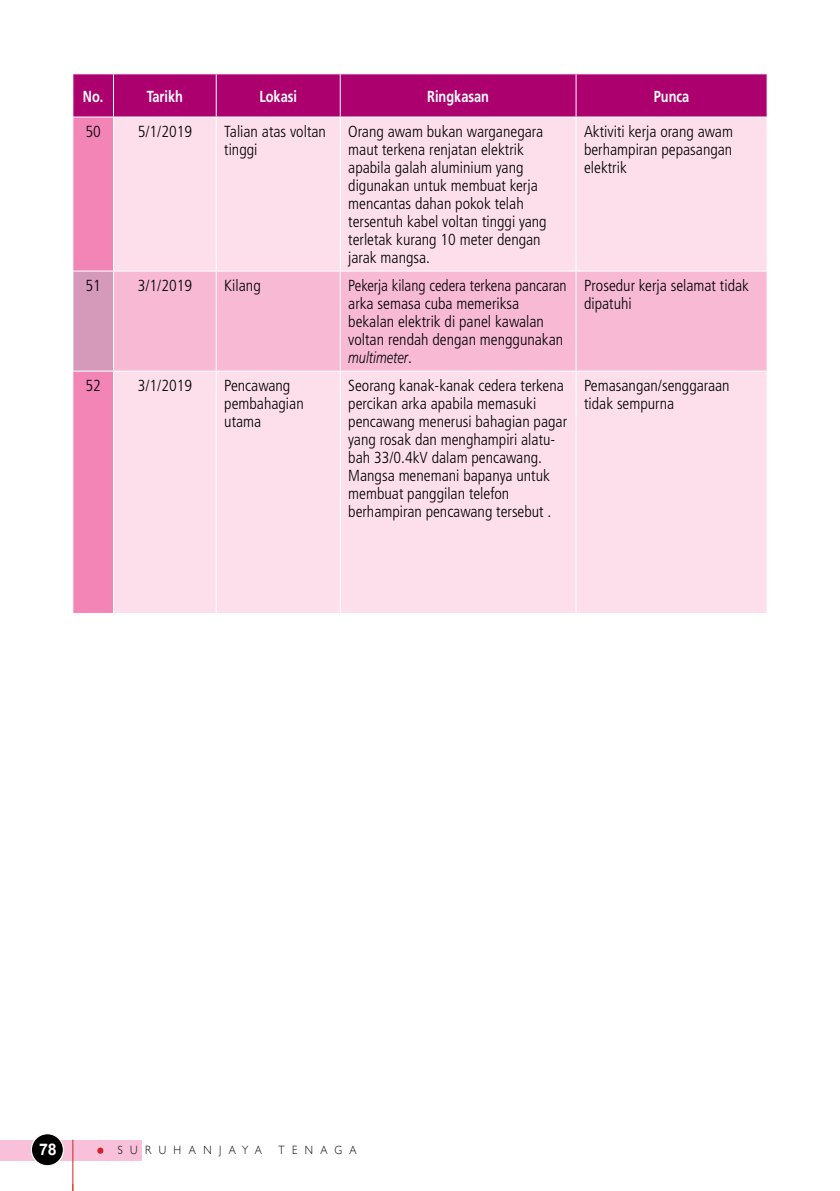
<style>
.page{position:relative;width:840px;height:1191px;background:#fff}
.page>*{position:absolute;margin:0;border:0;box-sizing:border-box;transform-origin:0 0}
.t1{font:54px "Minion Pro";color:#d2232a}
.t2{font:300 condensed 16px/18px "Frutiger LT Std";color:#000}
.t3{font:300 condensed 16px/18px "Frutiger LT Std";color:#000;scale:.96 1}
.t4{font:700 16px "Frutiger LT Std";color:#fff;scale:.8 1}
.t5{font:700 16px "Arial";color:#fff}
.t6{font:300 12px "Gill Sans";letter-spacing:.7em;color:#000;scale:.89 1}
.s1{font-style:italic;font-stretch:normal}
</style>
<div class="page">
<svg style="left:73px;top:74px;width:693px;height:539px;background:#c43188"></svg>
<div style="left:114px;top:117px;width:652px;height:496px;background:#fcdfeb"></div>
<div style="left:73px;top:271px;width:40px;height:100px;background:#d59aba"></div>
<div style="left:114px;top:271px;width:652px;height:99px;background:#f7b9d4"></div>
<hr style="left:72px;top:116px;width:41px;height:1px;background:#fff">
<hr style="left:113px;top:74px;width:1px;height:42px;background:#fff">
<hr style="left:216px;top:74px;width:1px;height:42px;background:#fff">
<hr style="left:339px;top:74px;width:1px;height:42px;background:#fff">
<hr style="left:575px;top:74px;width:1px;height:42px;background:#fff">
<hr style="left:113px;top:117px;width:1px;height:153px;background:#fff">
<hr style="left:113px;top:116px;width:103px;height:1px;background:#fff">
<hr style="left:216px;top:116px;width:124px;height:1px;background:#fff">
<hr style="left:340px;top:116px;width:235px;height:1px;background:#fff">
<hr style="left:575px;top:116px;width:191px;height:1px;background:#fff">
<hr style="left:216px;top:117px;width:1px;height:153px;background:#fff">
<hr style="left:339px;top:117px;width:1px;height:153px;background:#fff">
<hr style="left:575px;top:117px;width:1px;height:153px;background:#fff">
<hr style="left:113px;top:270px;width:103px;height:1px;background:#fff">
<hr style="left:216px;top:270px;width:124px;height:1px;background:#fff">
<hr style="left:340px;top:270px;width:235px;height:1px;background:#fff">
<hr style="left:575px;top:270px;width:192px;height:1px;background:#fff">
<hr style="left:216px;top:271px;width:1px;height:99px;background:#fff">
<hr style="left:339px;top:271px;width:1px;height:99px;background:#fff">
<hr style="left:575px;top:271px;width:1px;height:99px;background:#fff">
<hr style="left:113px;top:370px;width:103px;height:1px;background:#fff">
<hr style="left:216px;top:370px;width:124px;height:1px;background:#fff">
<hr style="left:340px;top:370px;width:235px;height:1px;background:#fff">
<hr style="left:575px;top:370px;width:192px;height:1px;background:#fff">
<hr style="left:216px;top:371px;width:1px;height:242px;background:#fff">
<hr style="left:339px;top:371px;width:1px;height:242px;background:#fff">
<hr style="left:575px;top:371px;width:1px;height:242px;background:#fff">
<hr style="left:73px;top:270px;width:40px;height:1px;background:#fff">
<hr style="left:113px;top:271px;width:1px;height:99px;background:#fff">
<hr style="left:73px;top:370px;width:40px;height:1px;background:#fff">
<hr style="left:113px;top:371px;width:1px;height:242px;background:#fff">
<div style="left:0;top:1140px;width:142px;height:20px;background:#f8c1d9"></div>
<svg style="left:31px;top:1134px;width:32px;height:32px"></svg>
<div style="left:31px;top:1133px;width:32px;height:33px;border:1px solid #fff;border-radius:50%"></div>
<hr style="left:72px;top:1139px;width:1px;height:52px;background:#d2232a">
<div style="left:31px;top:1133px;width:32px;height:32px;background:#000;border-radius:50%"></div>
<div style="left:31px;top:1133px;width:32px;height:32px;border:1px solid #fff;border-radius:50%"></div>
<p class="t4" style="left:83px;top:87px;width:27px">No.</p>
<p class="t4" style="left:147px;top:87px;width:47px">Tarikh</p>
<p class="t4" style="left:259px;top:87px;width:49px">Lokasi</p>
<p class="t4" style="left:427px;top:87px;width:79px">Ringkasan</p>
<p class="t4" style="left:653px;top:87px;width:46px">Punca</p>
<p class="t2" style="left:85px;top:123px;width:17px">50</p>
<p class="t2" style="left:138px;top:123px;width:56px">5/1/2019</p>
<p class="t2" style="left:224px;top:123px;width:103px">Talian atas voltan tinggi</p>
<p class="t2" style="left:348px;top:123px;width:200px">Orang awam bukan warganegara maut terkena renjatan elektrik apabila galah aluminium yang digunakan untuk membuat kerja mencantas dahan pokok telah tersentuh kabel voltan tinggi yang terletak kurang 10 meter dengan jarak mangsa.</p>
<p class="t2" style="left:583px;top:123px;width:150px;text-align:justify">Aktiviti kerja orang awam berhampiran pepasangan elektrik</p>
<p class="t2" style="left:85px;top:277px;width:17px">51</p>
<p class="t2" style="left:138px;top:277px;width:56px">3/1/2019</p>
<p class="t2" style="left:224px;top:277px;width:38px">Kilang</p>
<p class="t3" style="left:348px;top:277px;width:229px">Pekerja kilang cedera terkena pancaran arka semasa cuba memeriksa bekalan elektrik di panel kawalan voltan rendah dengan menggunakan <span class="s1">multimeter</span>.</p>
<p class="t2" style="left:583px;top:277px;width:166px">Prosedur kerja selamat tidak dipatuhi</p>
<p class="t2" style="left:85px;top:377px;width:17px">52</p>
<p class="t2" style="left:138px;top:377px;width:56px">3/1/2019</p>
<p class="t2" style="left:224px;top:377px;width:81px">Pencawang pembahagian utama</p>
<p class="t2" style="left:348px;top:377px;width:220px">Seorang kanak-kanak cedera terkena percikan arka apabila memasuki pencawang menerusi bahagian pagar yang rosak dan menghampiri alatu&shy;bah 33/0.4kV dalam pencawang.<br>Mangsa menemani bapanya untuk membuat panggilan telefon berhampiran pencawang tersebut .</p>
<p class="t2" style="left:583px;top:377px;width:147px">Pemasangan/senggaraan tidak sempurna</p>
<p class="t5" style="left:38px;top:1138px;width:20px">8078</p>
<h1 class="t1" style="left:94px;top:1099px;width:14px">.</h1>
<p class="t6" style="left:118px;top:1141px;width:163px">SURUHANJAYA</p>
<p class="t6" style="left:278px;top:1141px;width:89px">TENAGA</p>
</div>
